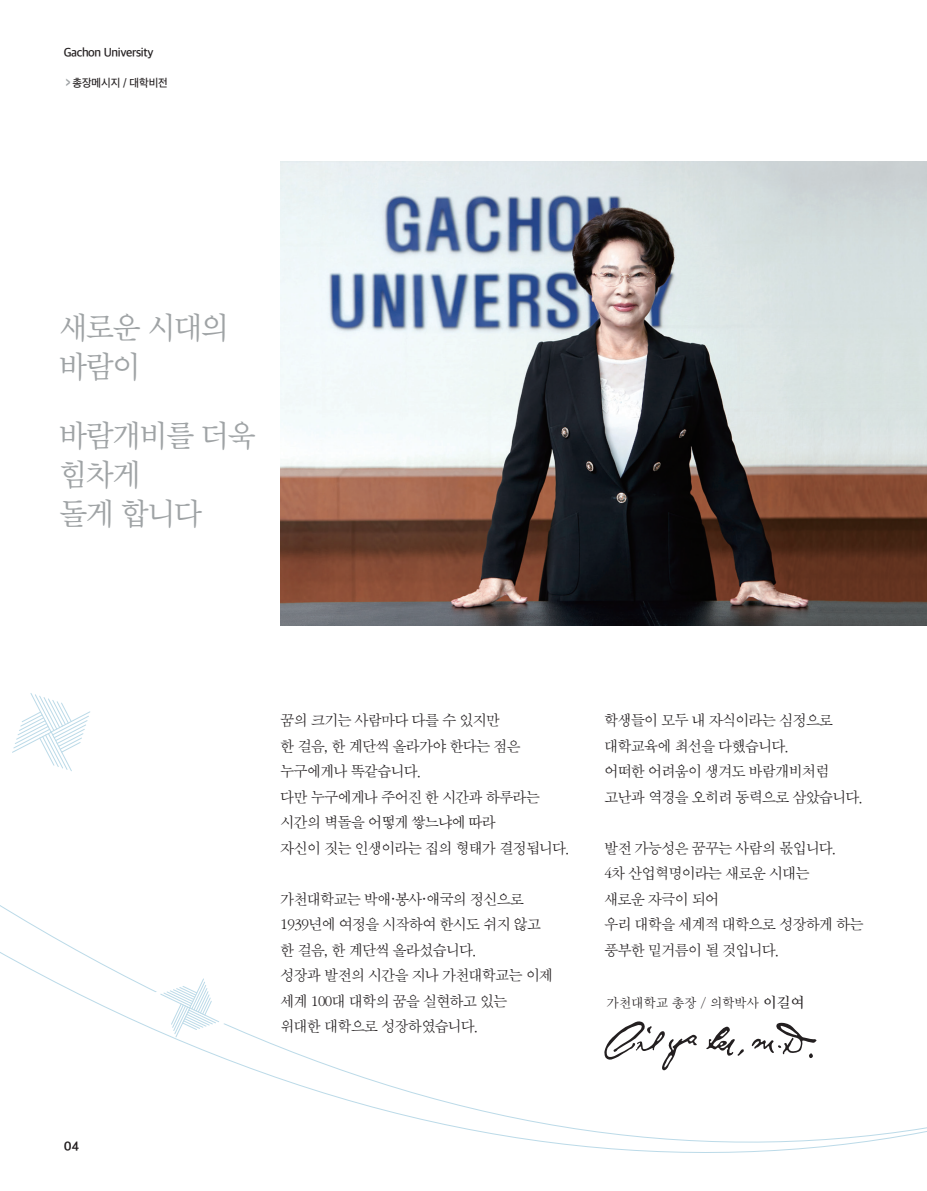
<style>
.page{position:relative;width:927px;height:1191px;background:#fff}
.page>*{position:absolute;margin:0;border:0;box-sizing:border-box;transform-origin:0 0}
.t1{font:30.6px "SD Myeongjo Neoa c Rg";letter-spacing:-.04em;color:#9fa3a5}
.t2{font:15.75px "SD Myeongjo a Lt";letter-spacing:-.03em;color:#231f20}
.t3{font:13.8px "SD Myeongjo a Lt";letter-spacing:.01em;color:#231f20}
.t4{font:12.3px "SD Gothic Neoa g Bd";color:#231f20;scale:.95 1}
.t5{font:11.7px "SD Gothic Neoa f Sm";letter-spacing:-.03em;color:#231f20}
.t6{font:10.65px "SD Gothic Neoa e Md";letter-spacing:-.01em;color:#231f20}
.s1{font-family:"SD Gothic Neoa h Ex Bd";font-size:12.3px;color:#9fa3a5}
.s2{font-family:"SD Myeongjo b Md";font-size:15.3px}
</style>
<div class="page">
<img style="left:281px;top:162px;width:646px;height:463px">
<svg style="left:0;top:905px;width:927px;height:248px"></svg>
<svg style="left:706px;top:1026px;width:38px;height:29px"></svg>
<svg style="left:752px;top:1022px;width:65px;height:36px"></svg>
<svg style="left:604px;top:1021px;width:93px;height:49px"></svg>
<svg style="left:150px;top:968px;width:79px;height:73px"></svg>
<svg style="left:12px;top:693px;width:78px;height:78px"></svg>
<p class="t5" style="left:64px;top:47px;width:91px">Gachon University</p>
<p class="t6" style="left:64px;top:77px;width:106px"><span class="s1">＞</span>총장메시지 / 대학비전</p>
<p class="t1" style="left:60px;top:313px;width:171px">새로운 시대의</p>
<p class="t1" style="left:60px;top:352px;width:83px">바람이</p>
<p class="t1" style="left:60px;top:421px;width:198px">바람개비를 더욱</p>
<p class="t1" style="left:60px;top:460px;width:83px">힘차게</p>
<p class="t1" style="left:60px;top:499px;width:144px">돌게 합니다</p>
<p class="t4" style="left:64px;top:1140px;width:18px">04</p>
<p class="t2" style="left:281px;top:712px;width:221px">꿈의 크기는 사람마다 다를 수 있지만</p>
<p class="t2" style="left:281px;top:738px;width:242px">한 걸음, 한 계단씩 올라가야 한다는 점은</p>
<p class="t2" style="left:281px;top:763px;width:144px">누구에게나 똑같습니다.</p>
<p class="t2" style="left:281px;top:789px;width:261px">다만 누구에게나 주어진 한 시간과 하루라는</p>
<p class="t2" style="left:281px;top:814px;width:217px">시간의 벽돌을 어떻게 쌓느냐에 따라</p>
<p class="t2" style="left:281px;top:840px;width:292px">자신이 짓는 인생이라는 집의 형태가 결정됩니다.</p>
<p class="t2" style="left:281px;top:891px;width:245px">가천대학교는 박애·봉사·애국의 정신으로</p>
<p class="t2" style="left:281px;top:916px;width:262px">1939년에 여정을 시작하여 한시도 쉬지 않고</p>
<p class="t2" style="left:281px;top:942px;width:199px">한 걸음, 한 계단씩 올라섰습니다.</p>
<p class="t2" style="left:281px;top:967px;width:274px">성장과 발전의 시간을 지나 가천대학교는 이제</p>
<p class="t2" style="left:281px;top:993px;width:228px">세계 100대 대학의 꿈을 실현하고 있는</p>
<p class="t2" style="left:281px;top:1018px;width:201px">위대한 대학으로 성장하였습니다.</p>
<p class="t2" style="left:604px;top:712px;width:230px">학생들이 모두 내 자식이라는 심정으로</p>
<p class="t2" style="left:604px;top:738px;width:187px">대학교육에 최선을 다했습니다.</p>
<p class="t2" style="left:604px;top:763px;width:226px">어떠한 어려움이 생겨도 바람개비처럼</p>
<p class="t2" style="left:604px;top:789px;width:261px">고난과 역경을 오히려 동력으로 삼았습니다.</p>
<p class="t2" style="left:604px;top:840px;width:235px">발전 가능성은 꿈꾸는 사람의 몫입니다.</p>
<p class="t2" style="left:604px;top:865px;width:207px">4차 산업혁명이라는 새로운 시대는</p>
<p class="t2" style="left:604px;top:891px;width:116px">새로운 자극이 되어</p>
<p class="t2" style="left:604px;top:916px;width:261px">우리 대학을 세계적 대학으로 성장하게 하는</p>
<p class="t2" style="left:604px;top:942px;width:178px">풍부한 밑거름이 될 것입니다.</p>
<p class="t3" style="left:607px;top:995px;width:198px">가천대학교 총장 / 의학박사 <span class="s2">이길여</span></p>
</div>
